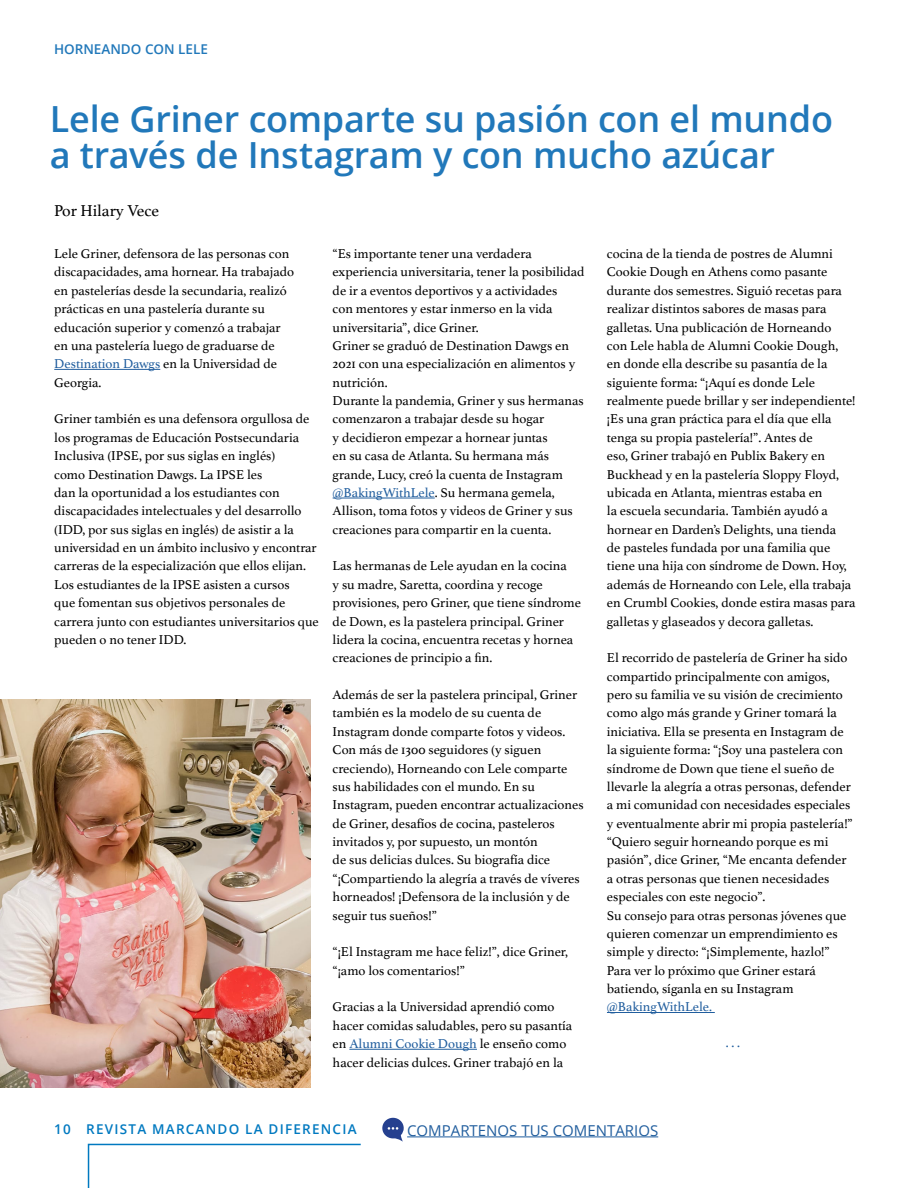
<style>
.page{position:relative;width:918px;height:1188px;background:#fff}
.page>*{position:absolute;margin:0;border:0;box-sizing:border-box;transform-origin:0 0}
.t1{font:600 36px/36px "Open Sans";letter-spacing:-.005em;color:#2178ba}
.t2{font:16.5px "Athelas";color:#000}
.t3{font:15px "Open Sans";color:#215e9e}
.t4{font:13.5px/18.3px "Athelas";color:#000}
.t5{font:600 13.5px "Open Sans";letter-spacing:.09em;color:#0079c0}
.t6{font:13.5px "Athelas";color:#215e9e}
.t7{font:600 13.5px "Open Sans";color:#2178ba}
.s1{color:#215e9e}
</style>
<div class="page">
<hr style="left:407px;top:1137px;width:251px;height:1px;background:#215e9e">
<svg style="left:382px;top:1118px;width:22px;height:24px"></svg>
<svg style="left:87px;top:1143px;width:274px;height:45px"></svg>
<img style="left:0;top:700px;width:310px;height:387px">
<hr style="left:54px;top:369px;width:106px;height:1px;background:#215e9e">
<hr style="left:333px;top:498px;width:102px;height:1px;background:#215e9e">
<hr style="left:349px;top:1049px;width:128px;height:1px;background:#215e9e">
<hr style="left:607px;top:1012px;width:108px;height:1px;background:#215e9e">
<p class="t7" style="left:54px;top:40px;width:155px">HORNEANDO CON LELE</p>
<h1 class="t1" style="left:50px;top:100px;width:785px">Lele Griner comparte su pasión con el mundo a través de Instagram y con mucho azúcar</h1>
<p class="t2" style="left:54px;top:197px;width:107px">Por Hilary Vece</p>
<p class="t4" style="left:54px;top:244px;width:241px">Lele Griner, defensora de las personas con discapacidades, ama hornear. Ha trabajado en pastelerías desde la secundaria, realizó prácticas en una pastelería durante su educación superior y comenzó a trabajar en una pastelería luego de graduarse de <span class="s1">Destination Dawgs</span> en la Universidad de Georgia.</p>
<p class="t4" style="left:54px;top:409px;width:266px">Griner también es una defensora orgullosa de los programas de Educación Postsecundaria Inclusiva (IPSE, por sus siglas en inglés)<br>como Destination Dawgs. La IPSE les<br>dan la oportunidad a los estudiantes con discapacidades intelectuales y del desarrollo (IDD, por sus siglas en inglés) de asistir a la universidad en un ámbito inclusivo y encontrar carreras de la especialización que ellos elijan.<br>Los estudiantes de la IPSE asisten a cursos<br>que fomentan sus objetivos personales de carrera junto con estudiantes universitarios que pueden o no tener IDD.</p>
<p class="t4" style="left:333px;top:244px;width:254px">“Es importante tener una verdadera experiencia universitaria, tener la posibilidad de ir a eventos deportivos y a actividades<br>con mentores y estar inmerso en la vida universitaria”, dice Griner.<br>Griner se graduó de Destination Dawgs en 2021 con una especialización en alimentos y nutrición.<br>Durante la pandemia, Griner y sus hermanas comenzaron a trabajar desde su hogar<br>y decidieron empezar a hornear juntas<br>en su casa de Atlanta. Su hermana más grande, Lucy, creó la cuenta de Instagram <span class="s1">@BakingWithLele</span>. Su hermana gemela, Allison, toma fotos y videos de Griner y sus creaciones para compartir en la cuenta.</p>
<p class="t4" style="left:333px;top:556px;width:250px">Las hermanas de Lele ayudan en la cocina<br>y su madre, Saretta, coordina y recoge provisiones, pero Griner, que tiene síndrome de Down, es la pastelera principal. Griner lidera la cocina, encuentra recetas y hornea creaciones de principio a fin.</p>
<p class="t4" style="left:333px;top:685px;width:253px">Además de ser la pastelera principal, Griner también es la modelo de su cuenta de Instagram donde comparte fotos y videos.<br>Con más de 1300 seguidores (y siguen creciendo), Horneando con Lele comparte sus habilidades con el mundo. En su Instagram, pueden encontrar actualizaciones de Griner, desafíos de cocina, pasteleros invitados y, por supuesto, un montón<br>de sus delicias dulces. Su biografía dice “¡Compartiendo la alegría a través de víveres horneados! ¡Defensora de la inclusión y de seguir tus sueños!”</p>
<p class="t4" style="left:333px;top:942px;width:237px">“¡El Instagram me hace feliz!”, dice Griner, “¡amo los comentarios!”</p>
<p class="t4" style="left:333px;top:997px;width:241px">Gracias a la Universidad aprendió como hacer comidas saludables, pero su pasantía en <span class="s1">Alumni Cookie Dough</span> le enseño como hacer delicias dulces. Griner trabajó en la</p>
<p class="t4" style="left:607px;top:244px;width:250px">cocina de la tienda de postres de Alumni Cookie Dough en Athens como pasante durante dos semestres. Siguió recetas para realizar distintos sabores de masas para galletas. Una publicación de Horneando<br>con Lele habla de Alumni Cookie Dough, en donde ella describe su pasantía de la siguiente forma: “¡Aquí es donde Lele realmente puede brillar y ser independiente! ¡Es una gran práctica para el día que ella tenga su propia pastelería!”. Antes de<br>eso, Griner trabajó en Publix Bakery en Buckhead y en la pastelería Sloppy Floyd, ubicada en Atlanta, mientras estaba en<br>la escuela secundaria. También ayudó a hornear en Darden’s Delights, una tienda<br>de pasteles fundada por una familia que tiene una hija con síndrome de Down. Hoy, además de Horneando con Lele, ella trabaja en Crumbl Cookies, donde estira masas para galletas y glaseados y decora galletas.</p>
<p class="t4" style="left:607px;top:648px;width:247px">El recorrido de pastelería de Griner ha sido compartido principalmente con amigos, pero su familia ve su visión de crecimiento como algo más grande y Griner tomará la iniciativa. Ella se presenta en Instagram de la siguiente forma: “¡Soy una pastelera con síndrome de Down que tiene el sueño de llevarle la alegría a otras personas, defender a mi comunidad con necesidades especiales y eventualmente abrir mi propia pastelería!” “Quiero seguir horneando porque es mi pasión”, dice Griner, “Me encanta defender a otras personas que tienen necesidades especiales con este negocio”.<br>Su consejo para otras personas jóvenes que quieren comenzar un emprendimiento es simple y directo: “¡Simplemente, hazlo!” Para ver lo próximo que Griner estará batiendo, síganla en su Instagram</p>
<p class="t6" style="left:607px;top:996px;width:107px">@BakingWithLele.</p>
<p class="t6" style="left:726px;top:1032px;width:16px">. . .</p>
<p class="t5" style="left:54px;top:1120px;width:304px">10 REVISTA MARCANDO LA DIFERENCIA</p>
<p class="t3" style="left:407px;top:1120px;width:253px">COMPARTENOS TUS COMENTARIOS</p>
</div>
